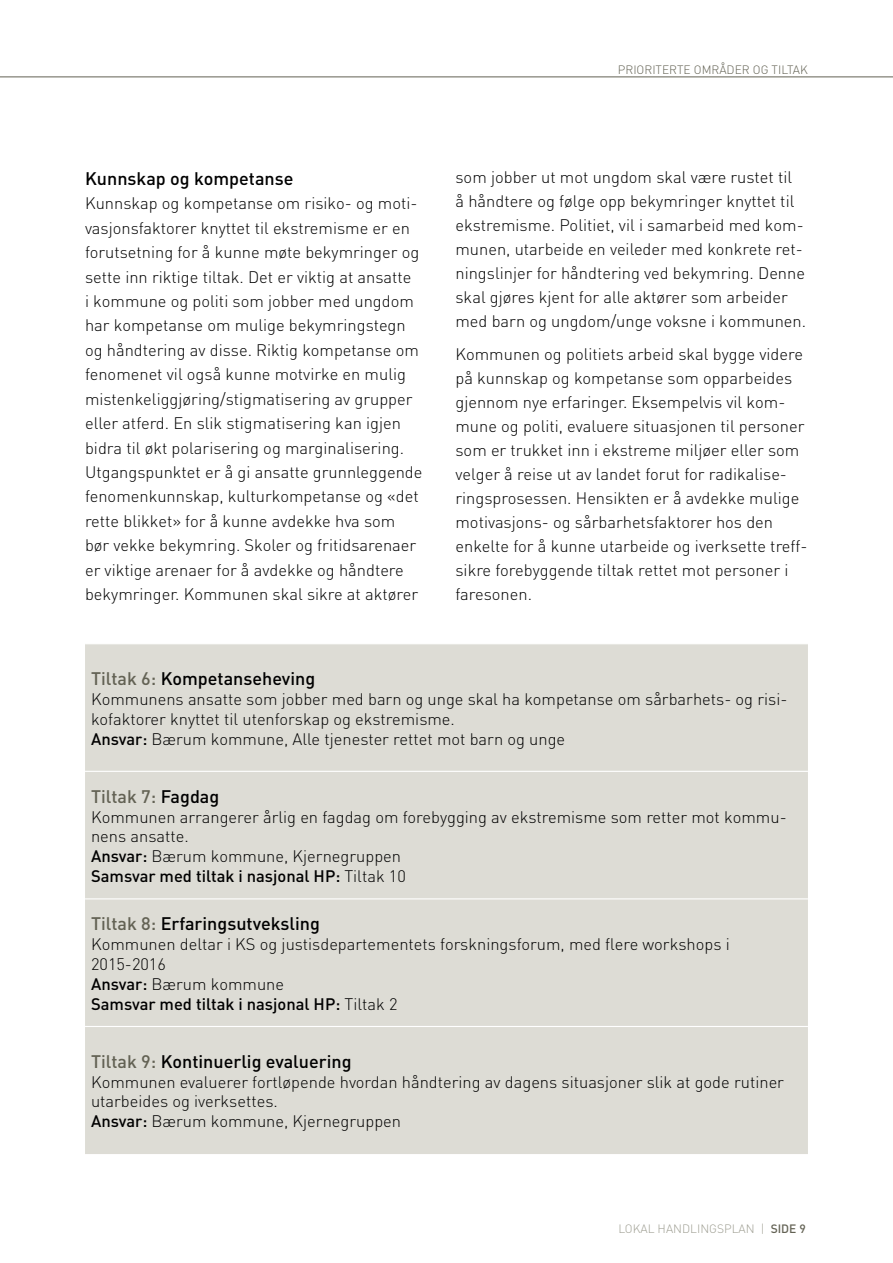
<style>
.page{position:relative;width:893px;height:1263px;background:#fff}
.page>*{position:absolute;margin:0;border:0;box-sizing:border-box;transform-origin:0 0}
.t1{font:500 18px "DIN";color:#000}
.t2{font:500 18px "DIN";color:#636254}
.t3{font:300 16.5px/24.5px "DIN";color:#000}
.t4{font:300 12px "DIN";color:#636254}
.t5{font:300 12px "DIN";color:#9e9e92}
.s1{color:#636254}
.s2{font-weight:500}
.s3{color:#000}
.s4{font-weight:500;color:#636254}
</style>
<div class="page">
<hr style="left:0;top:77px;width:893px;height:1px;background:#636254">
<div style="left:85px;top:644px;width:723px;height:510px;background:#dddcd5"></div>
<hr style="left:85px;top:771px;width:723px;height:1px;background:#fff">
<hr style="left:85px;top:898px;width:723px;height:1px;background:#fff">
<hr style="left:85px;top:1026px;width:723px;height:1px;background:#fff">
<p class="t4" style="left:618px;top:62px;width:192px">Prioriterte om råder og tiltak</p>
<p class="t1" style="left:85px;top:166px;width:210px">Kunnskap og kompetanse</p>
<p class="t3" style="left:85px;top:190px;width:339px">Kunnskap og kompetanse om risiko- og moti&shy;vasjonsfaktorer knyttet til ekstremisme er en forutsetning for å kunne møte bekymringer og sette inn riktige tiltak. Det er viktig at ansatte<br>i kommune og politi som jobber med ungdom har kompetanse om mulige bekymringstegn og håndtering av disse. Riktig kompetanse om fenomenet vil også kunne motvirke en mulig mistenkeliggjøring/stigmatisering av grupper eller atferd. En slik stigmatisering kan igjen bidra til økt polarisering og marginalisering.<br>Utgangspunktet er å gi ansatte grunnleggende fenomenkunnskap, kulturkompetanse og «det rette blikket» for å kunne avdekke hva som bør vekke bekymring. Skoler og fritidsarenaer er viktige arenaer for å avdekke og håndtere bekymringer. Kommunen skal sikre at aktører</p>
<p class="t3" style="left:455px;top:165px;width:352px;line-height:24px">som jobber ut mot ungdom skal være rustet til<br>å håndtere og følge opp bekymringer knyttet til ekstremisme. Politiet, vil i samarbeid med kom&shy;munen, utarbeide en veileder med konkrete ret&shy;ningslinjer for håndtering ved bekymring. Denne skal gjøres kjent for alle aktører som arbeider med barn og ungdom/unge voksne i kommunen.</p>
<p class="t3" style="left:455px;top:341px;width:354px;line-height:24px">Kommunen og politiets arbeid skal bygge videre på kunnskap og kompetanse som opparbeides gjennom nye erfaringer. Eksempelvis vil kom&shy;mune og politi, evaluere situasjonen til personer som er trukket inn i ekstreme miljøer eller som velger å reise ut av landet forut for radikalise&shy;ringsprosessen. Hensikten er å avdekke mulige motivasjons- og sårbarhetsfaktorer hos den enkelte for å kunne utarbeide og iverksette treff&shy;sikre forebyggende tiltak rettet mot personer i faresonen.</p>
<p class="t1" style="left:91px;top:667px;width:226px"><span class="s1">Tiltak 6:</span> Kompetanseheving</p>
<p class="t3" style="left:91px;top:688px;width:698px;line-height:19.8px">Kommunens ansatte som jobber med barn og unge skal ha kompetanse om sårbarhets- og risi&shy;kofaktorer knyttet til utenforskap og ekstremisme.<br><span class="s2">Ansvar:</span> Bærum kommune, Alle tjenester rettet mot barn og unge</p>
<p class="t2" style="left:91px;top:784px;width:130px">Tiltak 7: <span class="s3">Fagdag</span></p>
<p class="t3" style="left:91px;top:806px;width:697px;line-height:19.8px">Kommunen arrangerer årlig en fagdag om forebygging av ekstremisme som retter mot kommu&shy;nens ansatte.<br><span class="s2">Ansvar:</span> Bærum kommune, Kjernegruppen<br><span class="s2">Samsvar med tiltak i nasjonal HP:</span> Tiltak 10</p>
<p class="t1" style="left:91px;top:912px;width:230px"><span class="s1">Tiltak 8:</span> Erfaringsutveksling</p>
<p class="t3" style="left:91px;top:934px;width:640px;line-height:19.8px">Kommunen deltar i KS og justisdepartementets forskningsforum, med flere workshops i 2015-2016<br><span class="s2">Ansvar:</span> Bærum kommune<br><span class="s2">Samsvar med tiltak i nasjonal HP:</span> Tiltak 2</p>
<p class="t1" style="left:91px;top:1049px;width:262px"><span class="s1">Tiltak 9:</span> Kontinuerlig evaluering</p>
<p class="t3" style="left:91px;top:1071px;width:694px;line-height:19.8px">Kommunen evaluerer fortløpende hvordan håndtering av dagens situasjoner slik at gode rutiner utarbeides og iverksettes.<br><span class="s2">Ansvar:</span> Bærum kommune, Kjernegruppen</p>
<p class="t5" style="left:618px;top:1221px;width:189px">lokal handlingsplan | <span class="s4">side 9</span></p>
</div>
